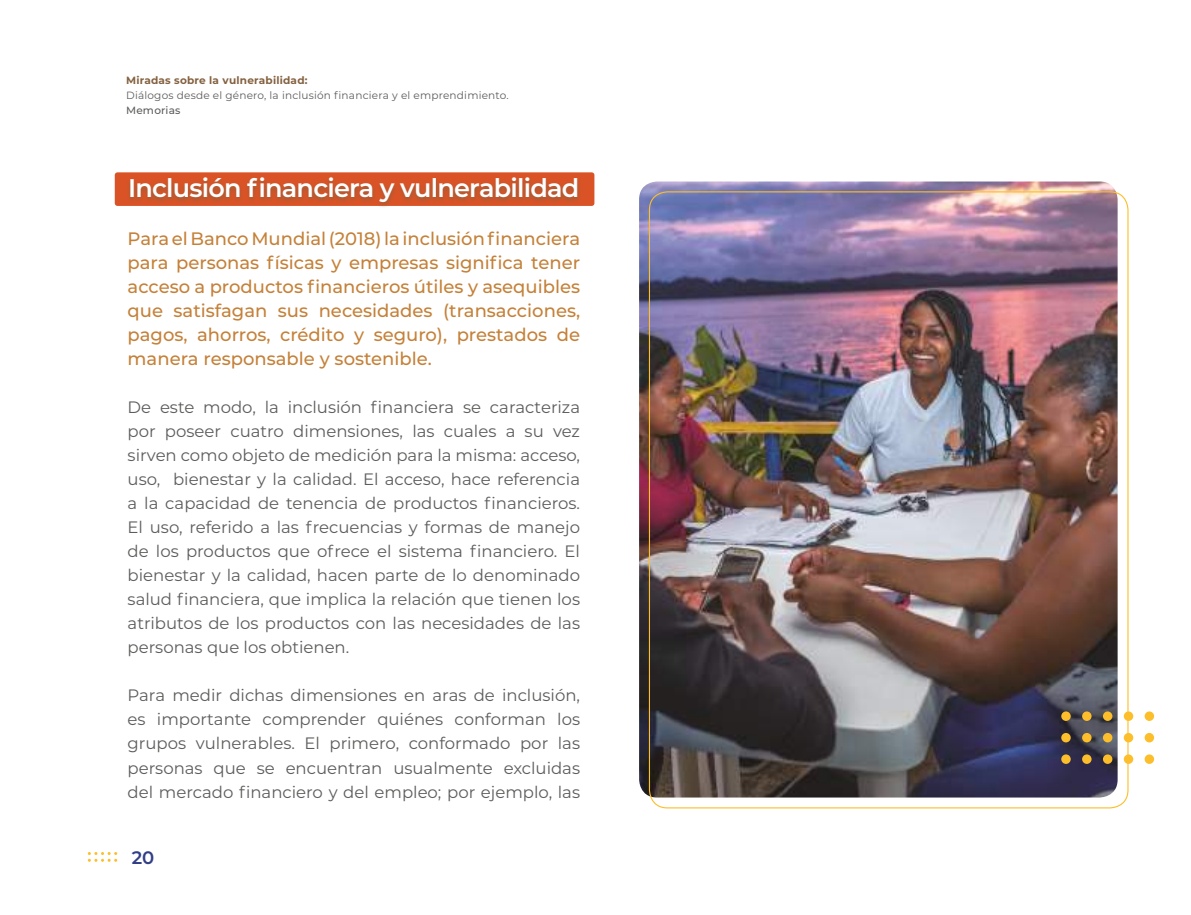
<style>
.page{position:relative;width:1191px;height:915px;background:#fff}
.page>*{position:absolute;margin:0;border:0;box-sizing:border-box;transform-origin:0 0}
.t1{font:600 25.5px "Montserrat";letter-spacing:-.03em;color:#fff}
.t2{font:500 18px/24px "Montserrat";color:#c58139;text-align:justify}
.t3{font:600 18px "Montserrat";color:#323e86}
.t4{font:16.5px/24px "Montserrat";color:#5c5c5b;text-align:justify}
.t5{font:10.5px "Montserrat";letter-spacing:.02em;color:#5c5c5b}
.t6{font:700 10.5px "Montserrat";letter-spacing:.02em;color:#846140}
.t7{font:500 10.5px "Montserrat";letter-spacing:.02em;color:#5c5c5b}
</style>
<div class="page">
<svg style="left:88px;top:852px;width:29px;height:9px"></svg>
<div style="left:115px;top:172px;width:479px;height:34px;background:#da5326;border-radius:3px"></div>
<img style="left:639px;top:181px;width:478px;height:616px">
<div style="left:1144px;top:711px;width:10px;height:9px;background:#fcbe2a;border-radius:50%"></div>
<div style="left:1123px;top:711px;width:10px;height:9px;background:#fcbe2a;border-radius:50%"></div>
<div style="left:1103px;top:711px;width:9px;height:9px;background:#fcbe2a;border-radius:50%"></div>
<div style="left:1082px;top:711px;width:9px;height:9px;background:#fcbe2a;border-radius:50%"></div>
<div style="left:1061px;top:711px;width:9px;height:9px;background:#fcbe2a;border-radius:50%"></div>
<svg style="left:1144px;top:732px;width:10px;height:10px"></svg>
<svg style="left:1123px;top:732px;width:10px;height:10px"></svg>
<div style="left:1103px;top:732px;width:9px;height:10px;background:#fcbe2a;border-radius:50%"></div>
<div style="left:1082px;top:732px;width:9px;height:10px;background:#fcbe2a;border-radius:50%"></div>
<div style="left:1061px;top:732px;width:9px;height:10px;background:#fcbe2a;border-radius:50%"></div>
<div style="left:1144px;top:754px;width:10px;height:9px;background:#fcbe2a;border-radius:50%"></div>
<div style="left:1123px;top:754px;width:10px;height:9px;background:#fcbe2a;border-radius:50%"></div>
<div style="left:1103px;top:754px;width:9px;height:9px;background:#fcbe2a;border-radius:50%"></div>
<div style="left:1082px;top:754px;width:9px;height:9px;background:#fcbe2a;border-radius:50%"></div>
<div style="left:1061px;top:754px;width:9px;height:9px;background:#fcbe2a;border-radius:50%"></div>
<div style="left:126px;top:175px;width:455px;height:33px;background:#846140;opacity:.75"></div>
<p class="t6" style="left:126px;top:73px;width:183px">Miradas sobre la vulnerabilidad:</p>
<p class="t5" style="left:126px;top:88px;width:384px">Diálogos desde el género, la inclusión financiera y el emprendimiento.</p>
<p class="t7" style="left:126px;top:103px;width:56px">Memorias</p>
<h1 class="t1" style="left:128px;top:170px;width:453px">Inclusión financiera y vulnerabilidad</h1>
<p class="t2" style="left:128px;top:226px;width:454px">Para el Banco Mundial (2018) la inclusión financiera para personas físicas y empresas significa tener acceso a productos financieros útiles y asequibles que satisfagan sus necesidades (transacciones, pagos, ahorros, crédito y seguro), prestados de manera responsable y sostenible.</p>
<p class="t4" style="left:128px;top:394px;width:454px">De este modo, la inclusión financiera se caracteriza por poseer cuatro dimensiones, las cuales a su vez sirven como objeto de medición para la misma: acceso, uso, bienestar y la calidad. El acceso, hace referencia a la capacidad de tenencia de productos financieros.<br>El uso, referido a las frecuencias y formas de manejo de los productos que ofrece el sistema financiero. El bienestar y la calidad, hacen parte de lo denominado salud financiera, que implica la relación que tienen los atributos de los productos con las necesidades de las personas que los obtienen.</p>
<p class="t4" style="left:128px;top:682px;width:454px">Para medir dichas dimensiones en aras de inclusión, es importante comprender quiénes conforman los grupos vulnerables. El primero, conformado por las personas que se encuentran usualmente excluidas del mercado financiero y del empleo; por ejemplo, las</p>
<p class="t3" style="left:132px;top:844px;width:24px">20</p>
</div>
